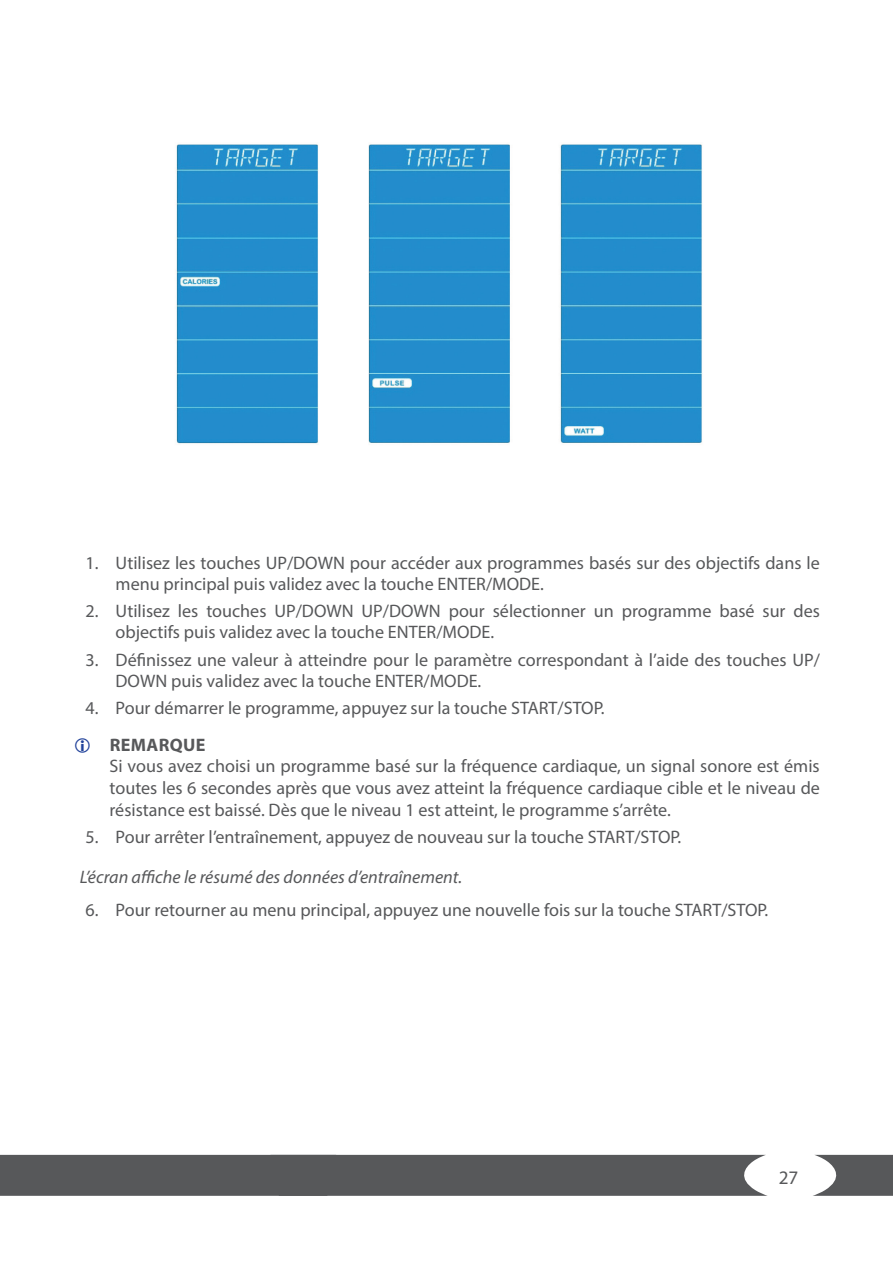
<style>
.page{position:relative;width:893px;height:1263px;background:#fff}
.page>*{position:absolute;margin:0;border:0;box-sizing:border-box;transform-origin:0 0}
.t1{font:19.2px "Myriad Pro";color:#57585a}
.Text_Hinweise{font:18.15px/21.3px "Myriad Pro";color:#57585a}
.t2{font:italic 18.15px "Myriad Pro";color:#57585a}
.t3{font:700 18.15px "Myriad Pro";letter-spacing:.02em;color:#57585a}
</style>
<div class="page">
<img style="left:176px;top:144px;width:526px;height:300px">
<svg style="left:813px;top:1155px;width:80px;height:41px"></svg>
<div style="left:0;top:1155px;width:768px;height:41px;background:#57585a"></div>
<p class="Text_Hinweise" style="left:116px;top:551px;width:706px;text-indent:-30px">1. Utilisez les touches UP/DOWN pour accéder aux programmes basés sur des objectifs dans le menu principal puis validez avec la touche ENTER/MODE.</p>
<p class="Text_Hinweise" style="left:116px;top:600px;width:706px;text-indent:-30px">2. Utilisez les touches UP/DOWN UP/DOWN pour sélectionner un programme basé sur des objectifs puis validez avec la touche ENTER/MODE.</p>
<p class="Text_Hinweise" style="left:116px;top:649px;width:706px;text-indent:-30px">3. Définissez une valeur à atteindre pour le paramètre correspondant à l’aide des touches UP/<br>DOWN puis validez avec la touche ENTER/MODE.</p>
<p class="Text_Hinweise" style="left:85px;top:697px;width:521px">4. Pour démarrer le programme, appuyez sur la touche START/STOP.</p>
<p class="t3" style="left:110px;top:733px;width:97px">REMARQUE</p>
<p class="Text_Hinweise" style="left:110px;top:755px;width:712px;line-height:21.8px;text-align:justify">Si vous avez choisi un programme basé sur la fréquence cardiaque, un signal sonore est émis toutes les 6 secondes après que vous avez atteint la fréquence cardiaque cible et le niveau de résistance est baissé. Dès que le niveau 1 est atteint, le programme s’arrête.</p>
<p class="Text_Hinweise" style="left:85px;top:826px;width:597px">5. Pour arrêter l’entraînement, appuyez de nouveau sur la touche START/STOP.</p>
<p class="t2" style="left:80px;top:865px;width:384px">L’écran affiche le résumé des données d’entraînement.</p>
<p class="Text_Hinweise" style="left:85px;top:899px;width:684px">6. Pour retourner au menu principal, appuyez une nouvelle fois sur la touche START/STOP.</p>
<p class="t1" style="left:779px;top:1166px;width:21px">27</p>
</div>
